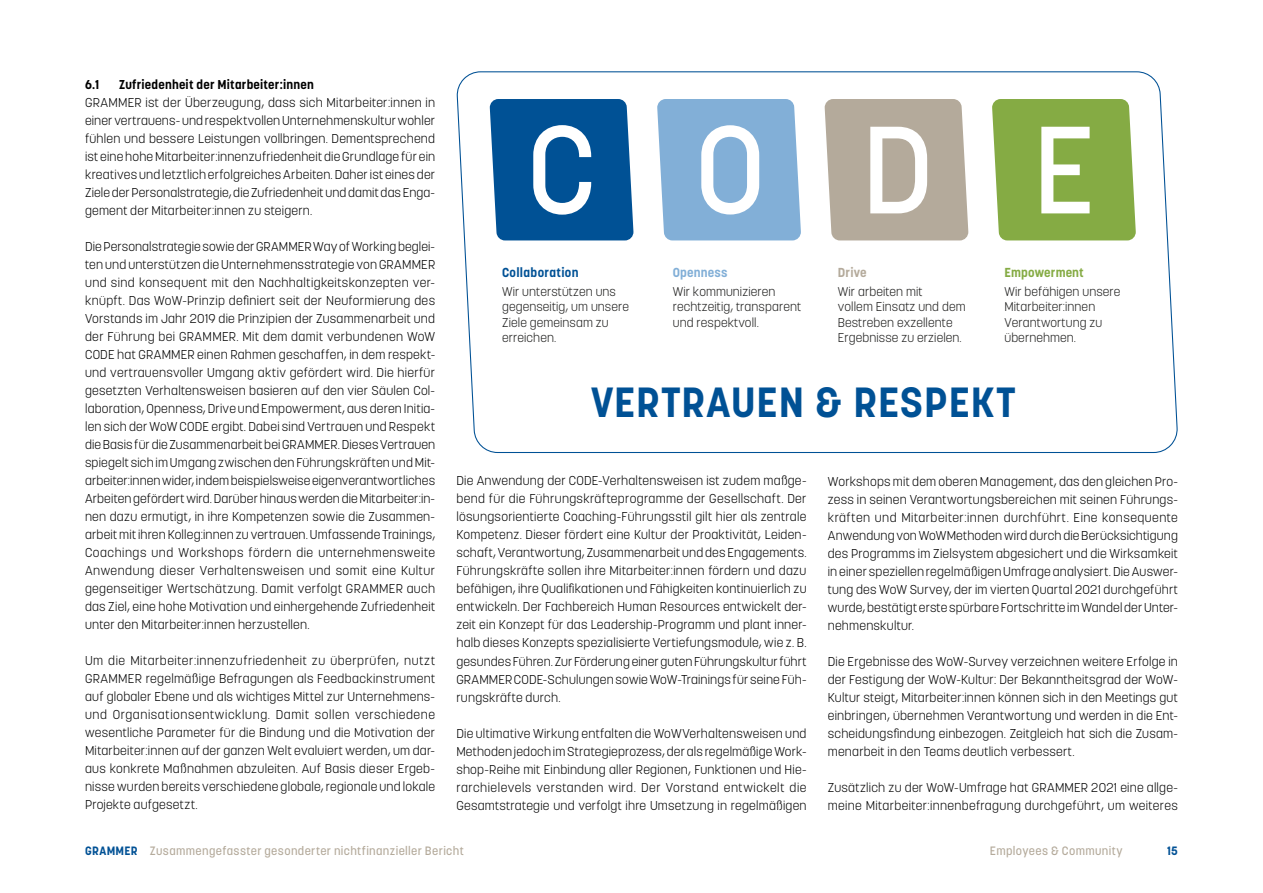
<style>
.page{position:relative;width:1263px;height:893px;background:#fff}
.page>*{position:absolute;margin:0;border:0;box-sizing:border-box;transform-origin:0 0}
.t1{font:700 41.85px "Korolev";letter-spacing:.025em;color:#005195}
.t2{font:700 12.9px "Korolev";letter-spacing:.025em;color:#005195}
.t3{font:700 12.9px "Korolev";letter-spacing:.01em;color:#85ab44}
.t4{font:700 12.9px "Korolev";letter-spacing:.015em;color:#82afd7}
.t5{font:700 12.9px "Korolev";letter-spacing:.015em;color:#b4aa9b}
.t6{font:300 12.75px/18px "Korolev";letter-spacing:.015em;color:#000;text-align:justify}
.t7{font:700 12.75px "Korolev";letter-spacing:.02em;color:#000}
.t8{font:300 12.6px/15.6px "Korolev";letter-spacing:.01em;color:#1c1c1b}
.t9{font:500 12px "Korolev";letter-spacing:.03em;color:#b4aa9b}
.t10{font:700 12px "Korolev";color:#005195}
.s1{font-weight:700;color:#005195}
</style>
<div class="page">
<svg style="left:456px;top:71px;width:722px;height:382px"></svg>
<svg style="left:490px;top:99px;width:144px;height:141px;background:#286ca5"></svg>
<svg style="left:657px;top:99px;width:144px;height:141px"></svg>
<svg style="left:824px;top:99px;width:144px;height:141px"></svg>
<svg style="left:992px;top:99px;width:144px;height:141px;background:#98b861"></svg>
<p class="t7" style="left:85px;top:77px;width:16px">6.1</p>
<p class="t7" style="left:119px;top:77px;width:196px">Zufriedenheit der Mitarbeiter:innen</p>
<p class="t6" style="left:85px;top:94px;width:352px">GRAMMER ist der Überzeugung, dass sich Mitarbeiter:innen in einer vertrauens- und respektvollen Unternehmenskultur wohler fühlen und bessere Leistungen vollbringen. Dementsprechend ist eine hohe Mitarbeiter:innenzufriedenheit die Grundlage für ein kreatives und letztlich erfolgreiches Arbeiten. Daher ist eines der Ziele der Personalstrategie, die Zufriedenheit und damit das Enga&shy;gement der Mitarbeiter:innen zu steigern.</p>
<p class="t6" style="left:85px;top:238px;width:352px">Die Personalstrategie sowie der GRAMMER Way of Working beglei&shy;ten und unterstützen die Unternehmensstrategie von GRAMMER und sind konsequent mit den Nachhaltigkeitskonzepten ver&shy;knüpft. Das WoW-Prinzip definiert seit der Neuformierung des Vorstands im Jahr 2019 die Prinzipien der Zusammenarbeit und der Führung bei GRAMMER. Mit dem damit verbundenen WoW CODE hat GRAMMER einen Rahmen geschaffen, in dem respekt&shy;und vertrauensvoller Umgang aktiv gefördert wird. Die hierfür gesetzten Verhaltensweisen basieren auf den vier Säulen Col&shy;laboration, Openness, Drive und Empowerment, aus deren Initia&shy;len sich der WoW CODE ergibt. Dabei sind Vertrauen und Respekt die Basis für die Zusammenarbeit bei GRAMMER. Dieses Vertrauen spiegelt sich im Umgang zwischen den Führungskräften und Mit&shy;arbeiter:innen wider, indem beispielsweise eigenverantwortliches Arbeiten gefördert wird. Darüber hinaus werden die Mitarbeiter:in&shy;nen dazu ermutigt, in ihre Kompetenzen sowie die Zusammen&shy;arbeit mit ihren Kolleg:innen zu vertrauen. Umfassende Trainings, Coachings und Workshops fördern die unternehmensweite Anwendung dieser Verhaltensweisen und somit eine Kultur gegenseitiger Wertschätzung. Damit verfolgt GRAMMER auch das Ziel, eine hohe Motivation und einhergehende Zufriedenheit unter den Mitarbeiter:innen herzustellen.</p>
<p class="t6" style="left:85px;top:652px;width:352px">Um die Mitarbeiter:innenzufriedenheit zu überprüfen, nutzt GRAMMER regelmäßige Befragungen als Feedbackinstrument auf globaler Ebene und als wichtiges Mittel zur Unternehmens&shy;und Organisationsentwicklung. Damit sollen verschiedene wesentliche Parameter für die Bindung und die Motivation der Mitarbeiter:innen auf der ganzen Welt evaluiert werden, um dar&shy;aus konkrete Maßnahmen abzuleiten. Auf Basis dieser Ergeb&shy;nisse wurden bereits verschiedene globale, regionale und lokale Projekte aufgesetzt.</p>
<p class="t2" style="left:502px;top:265px;width:78px">Collaboration</p>
<p class="t4" style="left:673px;top:265px;width:56px">Openness</p>
<p class="t5" style="left:838px;top:265px;width:30px">Drive</p>
<p class="t3" style="left:1004px;top:265px;width:81px">Empowerment</p>
<p class="t8" style="left:502px;top:283px;width:128px">Wir unterstützen uns gegenseitig, um unsere<br>Ziele gemeinsam zu erreichen.</p>
<p class="t8" style="left:673px;top:283px;width:130px">Wir kommunizieren rechtzeitig, transparent und respektvoll.</p>
<p class="t8" style="left:838px;top:283px;width:129px">Wir arbeiten mit<br>vollem Einsatz und dem<br>Bestreben exzellente<br>Ergebnisse zu erzielen.</p>
<p class="t8" style="left:1004px;top:283px;width:118px">Wir befähigen unsere<br>Mitarbeiter:innen<br>Verantwortung zu übernehmen.</p>
<h1 class="t1" style="left:591px;top:376px;width:426px">VERTRAUEN &amp; RESPEKT</h1>
<p class="t6" style="left:456px;top:472px;width:352px">Die Anwendung der CODE-Verhaltensweisen ist zudem maßge&shy;bend für die Führungskräfteprogramme der Gesellschaft. Der lösungsorientierte Coaching-Führungsstil gilt hier als zentrale Kompetenz. Dieser fördert eine Kultur der Proaktivität, Leiden&shy;schaft, Verantwortung, Zusammenarbeit und des Engagements.<br>Führungskräfte sollen ihre Mitarbeiter:innen fördern und dazu befähigen, ihre Qualifikationen und Fähigkeiten kontinuierlich zu entwickeln. Der Fachbereich Human Resources entwickelt der&shy;zeit ein Konzept für das Leadership-Programm und plant inner&shy;halb dieses Konzepts spezialisierte Vertiefungsmodule, wie z. B. gesundes Führen. Zur Förderung einer guten Führungskultur führt GRAMMER CODE-Schulungen sowie WoW-Trainings für seine Füh&shy;rungskräfte durch.</p>
<p class="t6" style="left:456px;top:724px;width:352px">Die ultimative Wirkung entfalten die WoWVerhaltensweisen und Methoden jedoch im Strategieprozess, der als regelmäßige Work&shy;shop-Reihe mit Einbindung aller Regionen, Funktionen und Hie&shy;rarchielevels verstanden wird. Der Vorstand entwickelt die Gesamtstrategie und verfolgt ihre Umsetzung in regelmäßigen</p>
<p class="t6" style="left:828px;top:472px;width:352px">Workshops mit dem oberen Management, das den gleichen Pro&shy;zess in seinen Verantwortungsbereichen mit seinen Führungs&shy;kräften und Mitarbeiter:innen durchführt. Eine konsequente Anwendung von WoWMethoden wird durch die Berücksichtigung des Programms im Zielsystem abgesichert und die Wirksamkeit in einer speziellen regelmäßigen Umfrage analysiert. Die Auswer&shy;tung des WoW Survey, der im vierten Quartal 2021 durchgeführt wurde, bestätigt erste spürbare Fortschritte im Wandel der Unter&shy;nehmenskultur.</p>
<p class="t6" style="left:828px;top:652px;width:352px">Die Ergebnisse des WoW-Survey verzeichnen weitere Erfolge in der Festigung der WoW-Kultur: Der Bekanntheitsgrad der WoW-Kultur steigt, Mitarbeiter:innen können sich in den Meetings gut einbringen, übernehmen Verantwortung und werden in die Ent&shy;scheidungsfindung einbezogen. Zeitgleich hat sich die Zusam&shy;menarbeit in den Teams deutlich verbessert.</p>
<p class="t6" style="left:828px;top:778px;width:352px">Zusätzlich zu der WoW-Umfrage hat GRAMMER 2021 eine allge&shy;meine Mitarbeiter:innenbefragung durchgeführt, um weiteres</p>
<p class="t9" style="left:85px;top:843px;width:380px"><span class="s1">GRAMMER</span> Zusammengefasster gesonderter nichtfinanzieller Bericht</p>
<p class="t9" style="left:990px;top:843px;width:134px">Employees &amp; Community</p>
<p class="t10" style="left:1167px;top:843px;width:12px">15</p>
</div>
